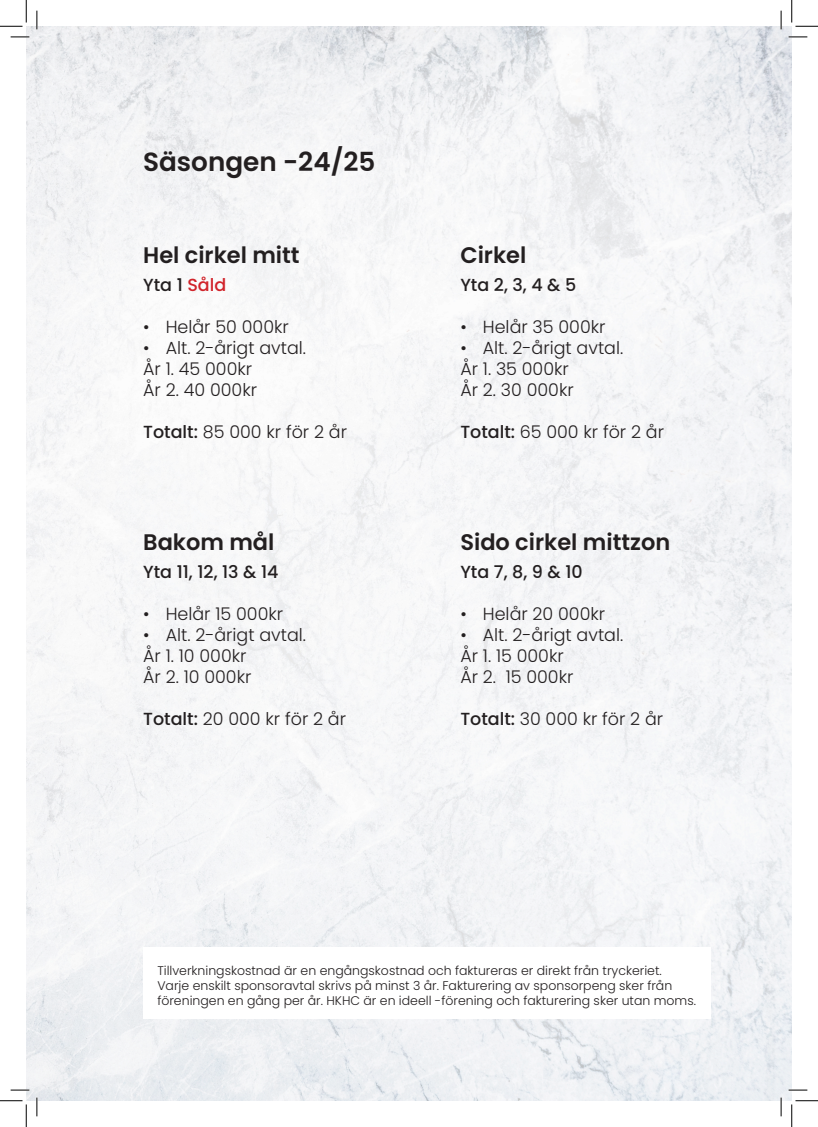
<style>
.page{position:relative;width:818px;height:1127px;background:#fff}
.page>*{position:absolute;margin:0;border:0;box-sizing:border-box;transform-origin:0 0}
.t1{font:600 26.25px "Poppins";color:#231f20}
.t2{font:600 22.5px "Poppins";color:#231f20}
.bröd{font:300 17.5px "Poppins";color:#231f20}
.bröd-2{font:500 17.5px "Poppins";color:#231f20}
.notis{font:300 12.5px/15px "Poppins";color:#231f20}
.s1{color:#d1232a}
.s2{font-weight:500}
</style>
<div class="page">
<img style="left:26px;top:26px;width:766px;height:1074px">
<img style="left:26px;top:37px;width:32px;height:418px">
<div style="left:143px;top:947px;width:567px;height:71px;background:#fff"></div>
<svg style="left:11px;top:36px;width:18px;height:2px"></svg>
<svg style="left:788px;top:36px;width:19px;height:2px"></svg>
<svg style="left:11px;top:1088px;width:18px;height:2px"></svg>
<svg style="left:788px;top:1088px;width:19px;height:2px"></svg>
<svg style="left:36px;top:11px;width:2px;height:18px"></svg>
<svg style="left:36px;top:1097px;width:2px;height:18px"></svg>
<svg style="left:780px;top:11px;width:2px;height:18px"></svg>
<svg style="left:780px;top:1097px;width:2px;height:18px"></svg>
<svg style="left:0;top:0;width:27px;height:27px"></svg>
<svg style="left:0;top:1100px;width:27px;height:26px"></svg>
<svg style="left:791px;top:0;width:27px;height:27px"></svg>
<svg style="left:791px;top:1100px;width:27px;height:26px"></svg>
<p class="t1" style="left:143px;top:146px;width:234px">Säsongen -24/25</p>
<p class="t2" style="left:143px;top:242px;width:158px">Hel cirkel mitt</p>
<p class="bröd-2" style="left:143px;top:275px;width:85px">Yta 1 <span class="s1">Såld</span></p>
<p class="bröd" style="left:143px;top:317px;width:147px">• Helår 50 000kr</p>
<p class="bröd" style="left:143px;top:338px;width:164px">• Alt. 2-årigt avtal.</p>
<p class="bröd" style="left:143px;top:359px;width:111px">År 1. 45 000kr</p>
<p class="bröd" style="left:143px;top:380px;width:115px">År 2. 40 000kr</p>
<p class="bröd" style="left:143px;top:422px;width:205px"><span class="s2">Totalt:</span> 85 000 kr för 2 år</p>
<p class="t2" style="left:143px;top:529px;width:133px">Bakom mål</p>
<p class="bröd-2" style="left:143px;top:561px;width:137px">Yta 11, 12, 13 &amp; 14</p>
<p class="bröd" style="left:143px;top:603px;width:141px">• Helår 15 000kr</p>
<p class="bröd" style="left:143px;top:624px;width:164px">• Alt. 2-årigt avtal.</p>
<p class="bröd" style="left:143px;top:645px;width:105px">År 1. 10 000kr</p>
<p class="bröd" style="left:143px;top:666px;width:110px">År 2. 10 000kr</p>
<p class="bröd" style="left:143px;top:708px;width:204px"><span class="s2">Totalt:</span> 20 000 kr för 2 år</p>
<p class="t2" style="left:460px;top:242px;width:67px">Cirkel</p>
<p class="bröd-2" style="left:460px;top:275px;width:117px">Yta 2, 3, 4 &amp; 5</p>
<p class="bröd" style="left:460px;top:317px;width:147px">• Helår 35 000kr</p>
<p class="bröd" style="left:460px;top:338px;width:164px">• Alt. 2-årigt avtal.</p>
<p class="bröd" style="left:460px;top:359px;width:110px">År 1. 35 000kr</p>
<p class="bröd" style="left:460px;top:380px;width:115px">År 2. 30 000kr</p>
<p class="bröd" style="left:460px;top:422px;width:205px"><span class="s2">Totalt:</span> 65 000 kr för 2 år</p>
<p class="t2" style="left:460px;top:529px;width:211px">Sido cirkel mittzon</p>
<p class="bröd-2" style="left:460px;top:561px;width:124px">Yta 7, 8, 9 &amp; 10</p>
<p class="bröd" style="left:460px;top:603px;width:146px">• Helår 20 000kr</p>
<p class="bröd" style="left:460px;top:624px;width:164px">• Alt. 2-årigt avtal.</p>
<p class="bröd" style="left:460px;top:645px;width:105px">År 1. 15 000kr</p>
<p class="bröd" style="left:460px;top:666px;width:115px">År 2. 15 000kr</p>
<p class="bröd" style="left:460px;top:708px;width:204px"><span class="s2">Totalt:</span> 30 000 kr för 2 år</p>
<p class="notis" style="left:157px;top:962px;width:540px">Tillverkningskostnad är en engångskostnad och faktureras er direkt från tryckeriet.<br>Varje enskilt sponsoravtal skrivs på minst 3 år. Fakturering av sponsorpeng sker från föreningen en gång per år. HKHC är en ideell -förening och fakturering sker utan moms.</p>
</div>
